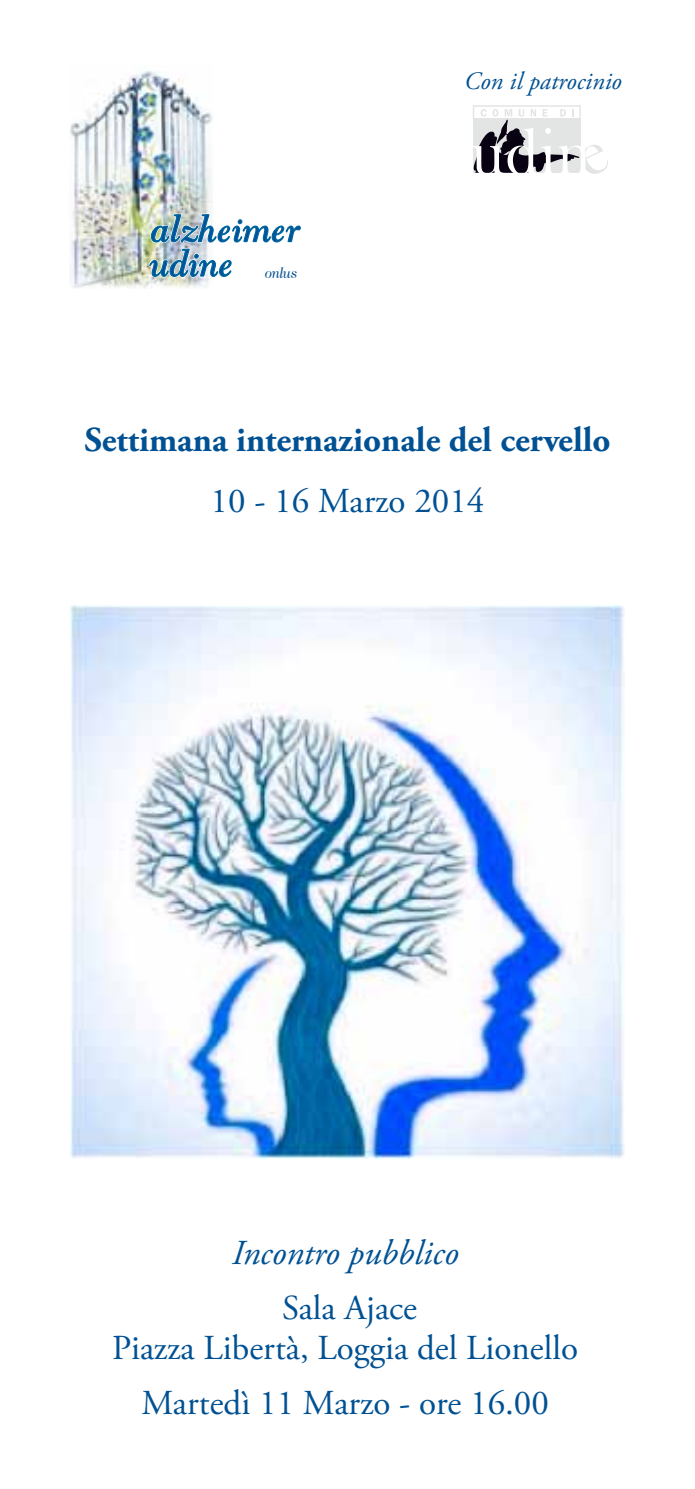
<style>
.page{position:relative;width:695px;height:1489px;background:#fff}
.page>*{position:absolute;margin:0;border:0;box-sizing:border-box;transform-origin:0 0}
.t1{font:35px/40.2px "Adobe Garamond Pro";color:#005193;text-align:center}
.t2{font:700 35px "Adobe Garamond Pro";color:#005193}
.t3{font:italic 35px "Adobe Garamond Pro";color:#005193}
.t4{font:italic 25px "Adobe Garamond Pro";color:#005193}
.t5{font:italic 15.25px "Caslon 224 IT Cby BT";color:#005193;scale:.9 1}
</style>
<div class="page">
<img style="left:70px;top:71px;width:143px;height:218px">
<svg style="left:147px;top:213px;width:154px;height:76px"></svg>
<div style="left:472px;top:105px;width:108px;height:15px;border:1px solid #e3e4e4"></div>
<svg style="left:472px;top:109px;width:136px;height:65px"></svg>
<img style="left:71px;top:605px;width:553px;height:553px">
<p class="t5" style="left:265px;top:263px;width:37px">onlus</p>
<p class="t4" style="left:464px;top:66px;width:159px">Con il patrocinio</p>
<p class="t2" style="left:84px;top:419px;width:527px">Settimana internazionale del cervello</p>
<p class="t1" style="left:210px;top:482px;width:275px">10 - 16 Marzo 2014</p>
<p class="t3" style="left:232px;top:1232px;width:228px">Incontro pubblico</p>
<p class="t1" style="left:112px;top:1288px;width:467px">Sala Ajace<br>Piazza Libertà, Loggia del Lionello</p>
<p class="t1" style="left:141px;top:1383px;width:409px">Martedì 11 Marzo - ore 16.00</p>
</div>
